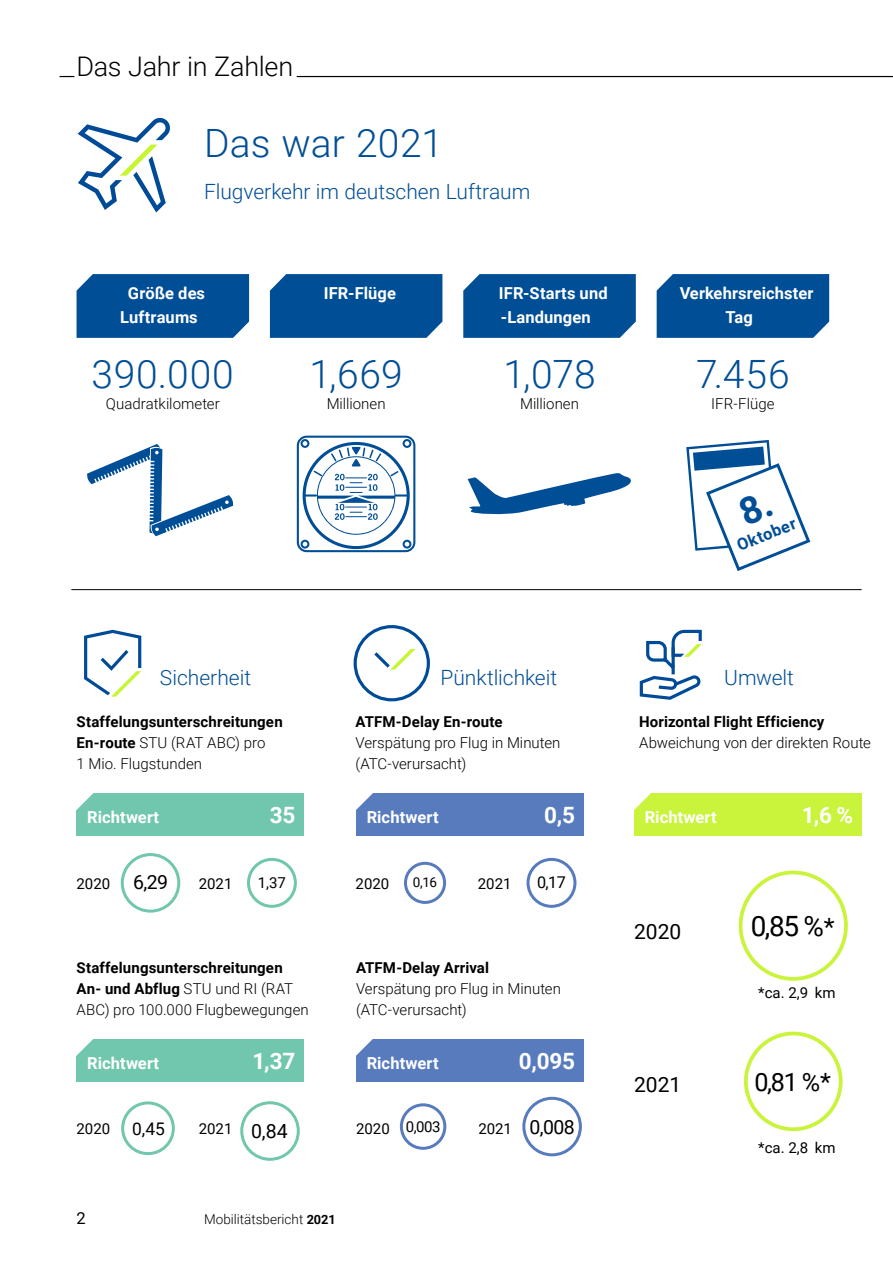
<style>
.page{position:relative;width:893px;height:1263px;background:#fff}
.page>*{position:absolute;margin:0;border:0;box-sizing:border-box;transform-origin:0 0}
.Überschrift_1{font:300 39px "Roboto";letter-spacing:.005em;color:#004e96}
.t1{font:27.9px "Roboto";color:#000}
.Rubrik-Kopfzeile_lin{font:300 27px "Roboto";letter-spacing:-.01em;color:#000}
.t2{font:25.2px "Roboto";color:#000}
.Aufmacher{font:700 22.5px "Roboto";letter-spacing:-.01em;color:#fff}
.Überschrift_2{font:300 21px "Roboto";color:#004e96}
.t3{font:21px "Roboto";color:#000}
.t4{font:19.5px "Roboto";letter-spacing:-.03em;color:#000}
.t5{font:17.4px "Roboto";color:#000}
.Aufmacher-2{font:700 16.5px/24px "Roboto";letter-spacing:.005em;color:#fff}
.Überschrift_1-2{font:700 16.5px "Roboto";color:#004e96}
.t6{font:16.5px "Roboto";color:#000}
.t7{font:16.2px "Roboto";color:#000}
.Einheiten__Das_war{font:700 15px/21px "Roboto";letter-spacing:.01em;color:#000}
.Einheiten__Das_war-2{font:300 15px/21px "Roboto";color:#000}
.t8{font:15px "Roboto";color:#000}
.t9{font:300 13.5px "Roboto";color:#000}
.t10{font:13.5px "Roboto";color:#000}
.s1{font-weight:300}
.s2{font-weight:700}
.s3{font-weight:700;font-size:12.75px}
.s4{font-size:25.2px}
</style>
<div class="page">
<hr style="left:60px;top:76px;width:833px;height:1px;background:#000">
<div style="left:74px;top:72px;width:223px;height:8px;background:#fff"></div>
<div style="left:522px;top:1097px;width:60px;height:59px;border:3px solid #577bbd;border-radius:50%"></div>
<div style="left:526px;top:858px;width:50px;height:50px;border:3px solid #577bbd;border-radius:50%"></div>
<div style="left:77px;top:274px;width:172px;height:64px;background:#004e96"></div>
<div style="left:463px;top:274px;width:173px;height:64px;background:#004e96"></div>
<div style="left:657px;top:274px;width:172px;height:64px;background:#004e96"></div>
<div style="left:270px;top:274px;width:172px;height:64px;background:#004e96"></div>
<div style="left:400px;top:1103px;width:46px;height:47px;border:3px solid #577bbd;border-radius:50%"></div>
<div style="left:240px;top:1101px;width:60px;height:60px;border:3px solid #70c7ad;border-radius:50%"></div>
<div style="left:77px;top:794px;width:227px;height:42px;background:#70c7ad"></div>
<div style="left:77px;top:1039px;width:227px;height:42px;background:#70c7ad"></div>
<div style="left:356px;top:1039px;width:228px;height:42px;background:#577bbd"></div>
<div style="left:356px;top:794px;width:228px;height:42px;background:#577bbd"></div>
<div style="left:634px;top:794px;width:228px;height:42px;background:#c9f43b"></div>
<svg style="left:78px;top:118px;width:92px;height:94px"></svg>
<svg style="left:84px;top:630px;width:57px;height:67px"></svg>
<div style="left:354px;top:625px;width:76px;height:76px;border:3px solid #004b98;border-radius:50%"></div>
<svg style="left:374px;top:649px;width:42px;height:20px"></svg>
<svg style="left:639px;top:630px;width:63px;height:70px"></svg>
<div style="left:247px;top:858px;width:50px;height:50px;border:3px solid #70c7ad;border-radius:50%"></div>
<div style="left:739px;top:871px;width:109px;height:110px;border:4px solid #c9f43b;border-radius:50%"></div>
<div style="left:744px;top:1032px;width:99px;height:99px;border:4px solid #c9f43b;border-radius:50%"></div>
<div style="left:121px;top:1101px;width:54px;height:54px;border:3px solid #70c7ad;border-radius:50%"></div>
<div style="left:121px;top:853px;width:59px;height:60px;border:3px solid #70c7ad;border-radius:50%"></div>
<div style="left:404px;top:862px;width:42px;height:42px;border:3px solid #577bbd;border-radius:50%"></div>
<hr style="left:71px;top:589px;width:791px;height:1px;background:#000">
<svg style="left:76px;top:793px;width:20px;height:22px"></svg>
<svg style="left:356px;top:793px;width:20px;height:17px"></svg>
<svg style="left:634px;top:793px;width:20px;height:17px"></svg>
<svg style="left:76px;top:1039px;width:17px;height:21px"></svg>
<svg style="left:356px;top:1039px;width:17px;height:17px"></svg>
<svg style="left:87px;top:444px;width:146px;height:92px"></svg>
<svg style="left:297px;top:436px;width:118px;height:116px"></svg>
<svg style="left:468px;top:473px;width:163px;height:42px"></svg>
<svg style="left:686px;top:440px;width:124px;height:131px"></svg>
<p class="Rubrik-Kopfzeile_lin" style="left:77px;top:48px;width:218px">Das Jahr in Zahlen</p>
<p class="Überschrift_1" style="left:204px;top:116px;width:241px">Das war 2021</p>
<p class="Überschrift_2" style="left:204px;top:177px;width:328px">Flugverkehr im deutschen Luftraum</p>
<p class="Aufmacher-2" style="left:120px;top:281px;width:86px;text-align:center">Größe des<br>Luftraums</p>
<p class="Aufmacher-2" style="left:499px;top:281px;width:110px">IFR-Starts und -Landungen</p>
<p class="Aufmacher-2" style="left:725px;top:281px;width:89px;text-indent:-46px">Verkehrsreichster<br>Tag</p>
<p class="Aufmacher-2" style="left:324px;top:281px;width:74px">IFR-Flüge</p>
<p class="Überschrift_1" style="left:92px;top:347px;width:144px">390.000</p>
<p class="Einheiten__Das_war-2" style="left:106px;top:393px;width:115px">Quadratkilometer</p>
<p class="Überschrift_1" style="left:309px;top:347px;width:95px">1,669</p>
<p class="Einheiten__Das_war-2" style="left:327px;top:393px;width:61px">Millionen</p>
<p class="Überschrift_1" style="left:503px;top:347px;width:94px">1,078</p>
<p class="Einheiten__Das_war-2" style="left:520px;top:393px;width:61px">Millionen</p>
<p class="Überschrift_1" style="left:696px;top:347px;width:95px">7.456</p>
<p class="Einheiten__Das_war-2" style="left:711px;top:393px;width:65px">IFR-Flüge</p>
<p class="Überschrift_1-2" style="left:733px;top:535px;width:64px;rotate:-22deg">Oktober</p>
<p class="Überschrift_2" style="left:160px;top:663px;width:93px">Sicherheit</p>
<p class="Überschrift_2" style="left:441px;top:663px;width:118px">Pünktlichkeit</p>
<p class="Überschrift_2" style="left:724px;top:663px;width:71px">Umwelt</p>
<p class="Einheiten__Das_war" style="left:77px;top:710px;width:208px">Staffelungsunterschreitungen<br>En-route <span class="s1">STU (RAT ABC) pro<br>1 Mio. Flugstunden</span></p>
<p class="Aufmacher-2" style="left:87px;top:805px;width:73px">Richtwert</p>
<p class="Aufmacher" style="left:270px;top:799px;width:27px">35</p>
<p class="Einheiten__Das_war" style="left:356px;top:710px;width:149px">ATFM-Delay En-route</p>
<p class="Einheiten__Das_war-2" style="left:356px;top:731px;width:206px">Verspätung pro Flug in Minuten (ATC-verursacht)</p>
<p class="Einheiten__Das_war" style="left:639px;top:710px;width:187px">Horizontal Flight Efficiency</p>
<p class="Einheiten__Das_war-2" style="left:639px;top:731px;width:233px">Abweichung von der direkten Route</p>
<p class="Aufmacher-2" style="left:367px;top:805px;width:73px">Richtwert</p>
<p class="Aufmacher" style="left:544px;top:799px;width:33px">0,5</p>
<p class="Aufmacher-2" style="left:645px;top:805px;width:73px">Richtwert</p>
<p class="Aufmacher" style="left:802px;top:799px;width:53px">1,6 %</p>
<p class="t4" style="left:133px;top:868px;width:36px">6,29</p>
<p class="t10" style="left:413px;top:872px;width:26px">0,16</p>
<p class="t8" style="left:258px;top:872px;width:30px">1,37</p>
<p class="t8" style="left:77px;top:873px;width:35px">2020</p>
<p class="t8" style="left:356px;top:873px;width:35px">2020</p>
<p class="t8" style="left:199px;top:873px;width:35px">2021</p>
<p class="t8" style="left:478px;top:873px;width:35px">2021</p>
<p class="t7" style="left:537px;top:870px;width:30px">0,17</p>
<p class="Einheiten__Das_war" style="left:77px;top:956px;width:234px">Staffelungsunterschreitungen<br>An- und Abflug <span class="s1">STU und RI (RAT<br>ABC) pro 100.000 Flugbewegungen</span></p>
<p class="Einheiten__Das_war-2" style="left:356px;top:956px;width:206px"><span class="s2">ATFM-Delay Arrival<br></span>Verspätung pro Flug in Minuten (ATC-verursacht)</p>
<p class="Aufmacher-2" style="left:87px;top:1050px;width:73px">Richtwert</p>
<p class="Aufmacher" style="left:252px;top:1045px;width:45px">1,37</p>
<p class="Aufmacher-2" style="left:367px;top:1050px;width:73px">Richtwert</p>
<p class="Aufmacher" style="left:519px;top:1045px;width:58px">0,095</p>
<p class="t8" style="left:406px;top:1116px;width:36px">0,003</p>
<p class="t5" style="left:132px;top:1116px;width:34px">0,45</p>
<p class="t8" style="left:77px;top:1118px;width:35px">2020</p>
<p class="t8" style="left:356px;top:1118px;width:35px">2020</p>
<p class="t8" style="left:199px;top:1118px;width:35px">2021</p>
<p class="t8" style="left:478px;top:1118px;width:35px">2021</p>
<p class="t4" style="left:251px;top:1117px;width:38px">0,84</p>
<p class="t4" style="left:529px;top:1113px;width:47px">0,008</p>
<p class="t6" style="left:77px;top:1207px;width:11px">2</p>
<p class="t9" style="left:204px;top:1210px;width:133px">Mobilitätsbericht <span class="s3">2021</span></p>
<p class="t3" style="left:634px;top:916px;width:49px">2020</p>
<p class="t3" style="left:634px;top:1070px;width:49px">2021</p>
<p class="t1" style="left:751px;top:906px;width:86px">0,85 %<span class="s4">*</span></p>
<p class="t8" style="left:758px;top:982px;width:79px">*ca. 2,9 km</p>
<p class="t2" style="left:754px;top:1064px;width:78px">0,81 %*</p>
<p class="t8" style="left:758px;top:1137px;width:79px">*ca. 2,8 km</p>
</div>
